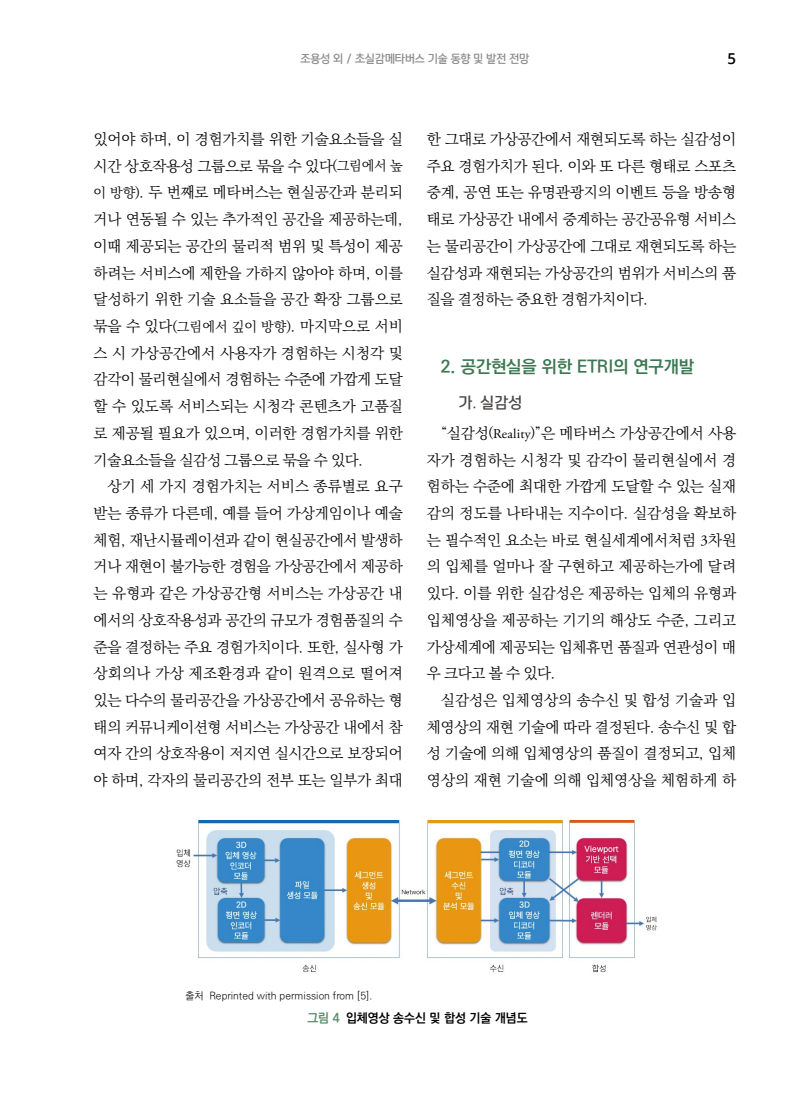
<style>
.page{position:relative;width:800px;height:1106px;background:#fff}
.page>*{position:absolute;margin:0;border:0;box-sizing:border-box;transform-origin:0 0}
.t1{font:17.25px "Ko Pub World Dotum PB";letter-spacing:-.01em;color:#3c7852}
.t2{font:15px/26.7px "Ko Pub World Batang PL";letter-spacing:-.02em;color:#000;text-align:justify}
.t3{font:600 15px "Open Sans";color:#000}
.t4{font:14.7px "paybooc OTF Bold";color:#4c4948}
.t5{font:12.75px "Ko Pub World Dotum PB";color:#000}
.t6{font:10.95px "paybooc OTF Bold";color:#8d8d8e}
.t7{font:10.2px "Ko Pub World Dotum PL";color:#000}
.s1{font-size:13.5px}
.s2{font-family:"Adobe Garamond Pro";font-size:13.5px}
.s3{font-family:"Adobe Garamond Pro"}
.s4{color:#5a8b68}
</style>
<div class="page">
<img style="left:176px;top:820px;width:481px;height:153px">
<p class="t6" style="left:300px;top:52px;width:230px">조용성 외 / 초실감메타버스 기술 동향 및 발전 전망</p>
<p class="t3" style="left:727px;top:48px;width:10px">5</p>
<p class="t2" style="left:94px;top:126px;width:311px">있어야 하며, 이 경험가치를 위한 기술요소들을 실 시간 상호작용성 그룹으로 묶을 수 있다<span class="s1">(그림에서 높 이 방향)</span>. 두 번째로 메타버스는 현실공간과 분리되 거나 연동될 수 있는 추가적인 공간을 제공하는데, 이때 제공되는 공간의 물리적 범위 및 특성이 제공 하려는 서비스에 제한을 가하지 않아야 하며, 이를 달성하기 위한 기술 요소들을 공간 확장 그룹으로 묶을 수 있다<span class="s1">(그림에서 깊이 방향)</span>. 마지막으로 서비 스 시 가상공간에서 사용자가 경험하는 시청각 및 감각이 물리현실에서 경험하는 수준에 가깝게 도달 할 수 있도록 서비스되는 시청각 콘텐츠가 고품질 로 제공될 필요가 있으며, 이러한 경험가치를 위한 기술요소들을 실감성 그룹으로 묶을 수 있다.</p>
<p class="t2" style="left:94px;top:473px;width:311px;text-indent:14px">상기 세 가지 경험가치는 서비스 종류별로 요구 받는 종류가 다른데, 예를 들어 가상게임이나 예술 체험, 재난시뮬레이션과 같이 현실공간에서 발생하 거나 재현이 불가능한 경험을 가상공간에서 제공하 는 유형과 같은 가상공간형 서비스는 가상공간 내 에서의 상호작용성과 공간의 규모가 경험품질의 수 준을 결정하는 주요 경험가치이다. 또한, 실사형 가 상회의나 가상 제조환경과 같이 원격으로 떨어져 있는 다수의 물리공간을 가상공간에서 공유하는 형 태의 커뮤니케이션형 서비스는 가상공간 내에서 참 여자 간의 상호작용이 저지연 실시간으로 보장되어 야 하며, 각자의 물리공간의 전부 또는 일부가 최대</p>
<p class="t2" style="left:427px;top:126px;width:311px">한 그대로 가상공간에서 재현되도록 하는 실감성이 주요 경험가치가 된다. 이와 또 다른 형태로 스포츠 중계, 공연 또는 유명관광지의 이벤트 등을 방송형 태로 가상공간 내에서 중계하는 공간공유형 서비스 는 물리공간이 가상공간에 그대로 재현되도록 하는 실감성과 재현되는 가상공간의 범위가 서비스의 품 질을 결정하는 중요한 경험가치이다.</p>
<p class="t1" style="left:441px;top:354px;width:255px">2. 공간현실을 위한 ETRI의 연구개발</p>
<p class="t4" style="left:458px;top:393px;width:65px">가. 실감성</p>
<p class="t2" style="left:427px;top:420px;width:311px;text-indent:14px">“실감성<span class="s1">(</span><span class="s2">Reality</span><span class="s1">)</span>”은 메타버스 가상공간에서 사용 자가 경험하는 시청각 및 감각이 물리현실에서 경 험하는 수준에 최대한 가깝게 도달할 수 있는 실재 감의 정도를 나타내는 지수이다. 실감성을 확보하 는 필수적인 요소는 바로 현실세계에서처럼 <span class="s3">3</span>차원 의 입체를 얼마나 잘 구현하고 제공하는가에 달려 있다. 이를 위한 실감성은 제공하는 입체의 유형과 입체영상을 제공하는 기기의 해상도 수준, 그리고 가상세계에 제공되는 입체휴먼 품질과 연관성이 매 우 크다고 볼 수 있다.</p>
<p class="t2" style="left:427px;top:687px;width:311px;text-indent:14px">실감성은 입체영상의 송수신 및 합성 기술과 입 체영상의 재현 기술에 따라 결정된다. 송수신 및 합 성 기술에 의해 입체영상의 품질이 결정되고, 입체 영상의 재현 기술에 의해 입체영상을 체험하게 하</p>
<p class="t7" style="left:185px;top:988px;width:188px">출처 Reprinted with permission from [5].</p>
<p class="t5" style="left:307px;top:1009px;width:222px"><span class="s4">그림 4</span> 입체영상 송수신 및 합성 기술 개념도</p>
</div>
